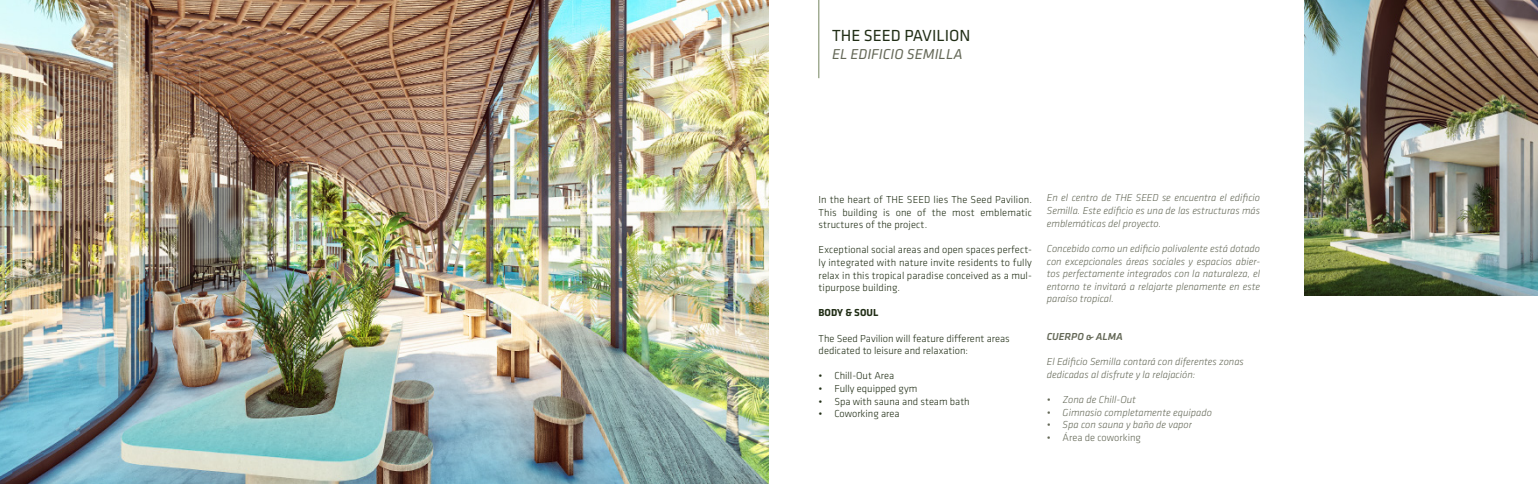
<style>
.page{position:relative;width:1538px;height:484px;background:#fff}
.page>*{position:absolute;margin:0;border:0;box-sizing:border-box;transform-origin:0 0}
.t1{font:16.62px "Klavika Basic";color:#212e16}
.t2{font:italic 14.88px "Klavika Basic";color:#646857}
.t3{font:italic 300 10.5px/12.6px "Klavika Basic";color:#646857;text-align:justify}
.t4{font:300 10.5px/12.6px "Klavika Basic";color:#212e16;text-align:justify}
.t5{font:300 10.5px "Klavika Basic";color:#646857}
.t6{font:italic 500 10.5px "Klavika Basic";color:#646857}
.t7{font:700 10.5px "Klavika Basic";color:#212e16}
</style>
<div class="page">
<hr style="left:819px;top:0;width:1px;height:78px;background:#75855f">
<img style="left:0;top:0;width:769px;height:484px">
<img style="left:1305px;top:0;width:233px;height:296px">
<p class="t1" style="left:832px;top:25px;width:140px">THE SEED PAVILION</p>
<p class="t2" style="left:832px;top:45px;width:132px">EL EDIFICIO SEMILLA</p>
<p class="t4" style="left:819px;top:193px;width:215px">In the heart of THE SEED lies The Seed Pavilion.<br>This building is one of the most emblematic structures of the project.</p>
<p class="t4" style="left:819px;top:243px;width:215px">Exceptional social areas and open spaces perfect&shy;ly integrated with nature invite residents to fully relax in this tropical paradise conceived as a mul&shy;tipurpose building.</p>
<p class="t7" style="left:819px;top:305px;width:61px">BODY &amp; SOUL</p>
<p class="t4" style="left:819px;top:331px;width:193px">The Seed Pavilion will feature different areas dedicated to leisure and relaxation:</p>
<p class="t4" style="left:819px;top:369px;width:77px">• Chill-Out Area</p>
<p class="t4" style="left:819px;top:382px;width:100px">• Fully equipped gym</p>
<p class="t4" style="left:819px;top:394px;width:153px">• Spa with sauna and steam bath</p>
<p class="t4" style="left:819px;top:407px;width:82px">• Coworking area</p>
<p class="t3" style="left:1047px;top:191px;width:215px">En el centro de THE SEED se encuentra el edificio Semilla. Este edificio es una de las estructuras más emblemáticas del proyecto.</p>
<p class="t3" style="left:1047px;top:242px;width:215px">Concebido como un edificio polivalente está dotado con excepcionales áreas sociales y espacios abier&shy;tos perfectamente integrados con la naturaleza, el entorno te invitará a relajarte plenamente en este paraíso tropical.</p>
<p class="t6" style="left:1047px;top:329px;width:78px">CUERPO &amp; ALMA</p>
<p class="t3" style="left:1047px;top:355px;width:199px">El Edificio Semilla contará con diferentes zonas dedicadas al disfrute y la relajación:</p>
<p class="t3" style="left:1047px;top:393px;width:91px">• Zona de Chill-Out</p>
<p class="t3" style="left:1047px;top:406px;width:167px">• Gimnasio completamente equipado</p>
<p class="t3" style="left:1047px;top:418px;width:147px">• Spa con sauna y baño de vapor</p>
<p class="t5" style="left:1047px;top:431px;width:96px">• Área de coworking</p>
</div>
